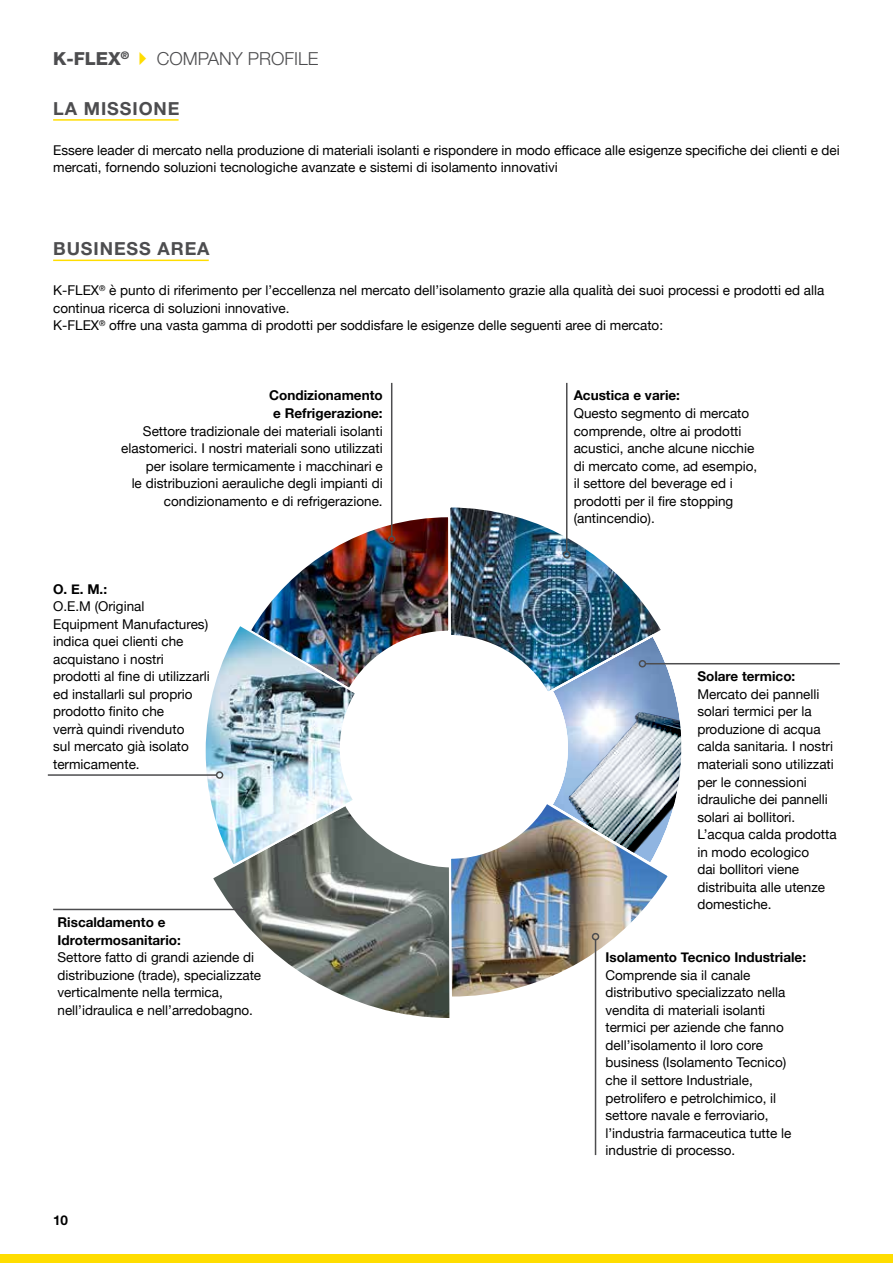
<style>
.page{position:relative;width:893px;height:1263px;background:#fff}
.page>*{position:absolute;margin:0;border:0;box-sizing:border-box;transform-origin:0 0}
.t1{font:700 18px "Helvetica Neue LT Std";letter-spacing:.05em;color:#4d4d4f}
.t2{font:300 18px "Helvetica Neue LT Std";color:#4d4d4f}
.t3{font:800 18px "Helvetica Neue LT Std";color:#4d4d4f}
.t4{font:13.5px/17.5px "Helvetica Neue";color:#000}
.t5{font:700 13.5px/17.5px "Helvetica Neue";color:#000}
.t6{font:700 13.5px "Helvetica Neue LT Std";color:#000}
</style>
<div class="page">
<div style="left:0;top:1254px;width:893px;height:9px;background:#fd0"></div>
<svg style="left:351px;top:999px;width:99px;height:19px"></svg>
<img style="left:203px;top:504px;width:490px;height:495px">
<hr style="left:53px;top:119px;width:126px;height:2px;background:#fd0">
<hr style="left:53px;top:260px;width:156px;height:1px;background:#fd0">
<hr style="left:566px;top:383px;width:1px;height:169px;background:#4d4d4f">
<div style="left:563px;top:551px;width:7px;height:7px;border:2px solid #4d4d4f;border-radius:50%"></div>
<hr style="left:391px;top:383px;width:1px;height:153px;background:#4d4d4f">
<div style="left:388px;top:535px;width:7px;height:8px;border:2px solid #4d4d4f;border-radius:50%"></div>
<hr style="left:48px;top:774px;width:169px;height:2px;background:#4d4d4f">
<div style="left:216px;top:771px;width:7px;height:8px;border:2px solid #4d4d4f;border-radius:50%"></div>
<hr style="left:53px;top:909px;width:188px;height:1px;background:#4d4d4f">
<div style="left:240px;top:906px;width:8px;height:7px;border:2px solid #4d4d4f;border-radius:50%"></div>
<hr style="left:595px;top:940px;width:1px;height:215px;background:#4d4d4f">
<div style="left:592px;top:933px;width:7px;height:7px;border:2px solid #4d4d4f;border-radius:50%"></div>
<hr style="left:645px;top:663px;width:195px;height:1px;background:#4d4d4f">
<div style="left:639px;top:660px;width:7px;height:7px;border:2px solid #4d4d4f;border-radius:50%"></div>
<h1 class="t3" style="left:53px;top:48px;width:78px">K-FLEX<sup>®</sup></h1>
<h1 class="t2" style="left:157px;top:48px;width:163px">COMPANY PROFILE</h1>
<h1 class="t1" style="left:53px;top:97px;width:128px">LA MISSIONE</h1>
<p class="t4" style="left:53px;top:142px;width:788px">Essere leader di mercato nella produzione di materiali isolanti e rispondere in modo efficace alle esigenze specifiche dei clienti e dei mercati, fornendo soluzioni tecnologiche avanzate e sistemi di isolamento innovativi</p>
<h1 class="t1" style="left:53px;top:238px;width:158px">BUSINESS AREA</h1>
<p class="t4" style="left:53px;top:282px;width:773px">K-FLEX<sup>®</sup> è punto di riferimento per l’eccellenza nel mercato dell’isolamento grazie alla qualità dei suoi processi e prodotti ed alla continua ricerca di soluzioni innovative.<br>K-FLEX<sup>®</sup> offre una vasta gamma di prodotti per soddisfare le esigenze delle seguenti aree di mercato:</p>
<p class="t5" style="left:269px;top:387px;width:115px">Condizionamento e Refrigerazione:</p>
<p class="t4" style="left:121px;top:423px;width:263px;text-align:right">Settore tradizionale dei materiali isolanti elastomerici. I nostri materiali sono utilizzati per isolare termicamente i macchinari e<br>le distribuzioni aerauliche degli impianti di condizionamento e di refrigerazione.</p>
<p class="t5" style="left:53px;top:580px;width:56px">O. E. M.:</p>
<p class="t4" style="left:53px;top:598px;width:158px">O.E.M (Original<br>Equipment Manufactures) indica quei clienti che acquistano i nostri prodotti al fine di utilizzarli ed installarli sul proprio prodotto finito che<br>verrà quindi rivenduto<br>sul mercato già isolato termicamente.</p>
<p class="t5" style="left:58px;top:914px;width:125px">Riscaldamento e<br>Idrotermosanitario:</p>
<p class="t4" style="left:58px;top:949px;width:205px">Settore fatto di grandi aziende di distribuzione (trade), specializzate verticalmente nella termica, nell’idraulica e nell’arredobagno.</p>
<p class="t6" style="left:53px;top:1212px;width:17px">10</p>
<p class="t5" style="left:574px;top:387px;width:108px">Acustica e varie:</p>
<p class="t4" style="left:574px;top:405px;width:185px">Questo segmento di mercato comprende, oltre ai prodotti acustici, anche alcune nicchie di mercato come, ad esempio, il settore del beverage ed i prodotti per il fire stopping (antincendio).</p>
<p class="t5" style="left:697px;top:668px;width:99px">Solare termico:</p>
<p class="t4" style="left:697px;top:686px;width:141px">Mercato dei pannelli solari termici per la produzione di acqua calda sanitaria. I nostri materiali sono utilizzati per le connessioni idrauliche dei pannelli solari ai bollitori.<br>L’acqua calda prodotta in modo ecologico<br>dai bollitori viene distribuita alle utenze domestiche.</p>
<p class="t5" style="left:605px;top:949px;width:202px">Isolamento Tecnico Industriale:</p>
<p class="t4" style="left:605px;top:967px;width:187px">Comprende sia il canale distributivo specializzato nella vendita di materiali isolanti termici per aziende che fanno dell’isolamento il loro core business (Isolamento Tecnico) che il settore Industriale, petrolifero e petrolchimico, il settore navale e ferroviario, l’industria farmaceutica tutte le industrie di processo.</p>
</div>
